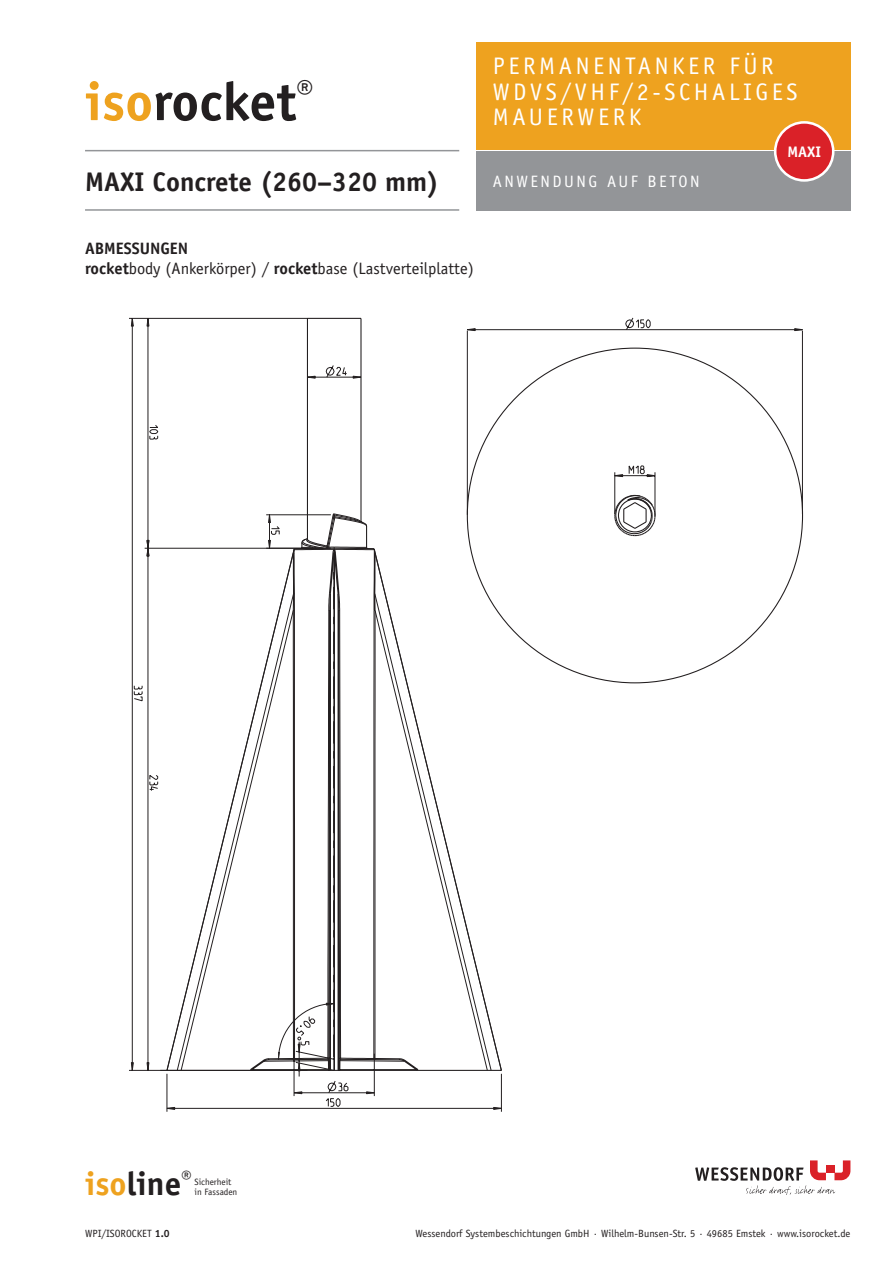
<style>
.page{position:relative;width:893px;height:1263px;background:#fff}
.page>*{position:absolute;margin:0;border:0;box-sizing:border-box;transform-origin:0 0}
.t1{font:700 54px "Officina Sans Std";color:#231f20}
.t2{font:700 27px "Officina Sans Std";color:#231f20}
.t3{font:24px/25.5px "Officina Sans Std";letter-spacing:.15em;color:#fff}
.t4{font:16.5px/19.5px "Officina Sans Std";color:#231f20}
.t5{font:16.5px "Officina Sans Std";letter-spacing:.15em;color:#fff}
.t6{font:700 15.3px "Officina Sans Std";color:#fff}
.t7{font:10.5px "Officina Sans Std";color:#231f20}
.t8{font:9.15px/9.8px "Officina Sans Std";color:#231f20}
.s1{color:#eea21f}
.s2{font-weight:700}
.s3{font-weight:700;font-size:33px;color:#eea21f}
.s4{font-weight:700;font-size:33px}
.s5{font-size:19.2px}
</style>
<div class="page">
<svg style="left:695px;top:1160px;width:155px;height:35px"></svg>
<div style="left:826px;top:1165px;width:8px;height:8px;background:#da2128"></div>
<div style="left:476px;top:43px;width:374px;height:107px;background:#eea21f"></div>
<div style="left:476px;top:151px;width:374px;height:60px;background:#939598"></div>
<hr style="left:85px;top:150px;width:374px;height:1px;background:#939598">
<hr style="left:85px;top:209px;width:374px;height:2px;background:#939598">
<div style="left:775px;top:122px;width:58px;height:58px;background:#da2128;border-radius:50%"></div>
<div style="left:774px;top:121px;width:60px;height:61px;border:3px solid #fff;border-radius:50%"></div>
<svg style="left:166px;top:317px;width:337px;height:754px"></svg>
<svg style="left:131px;top:365px;width:244px;height:745px"></svg>
<svg style="left:149px;top:513px;width:269px;height:558px"></svg>
<svg style="left:625px;top:317px;width:26px;height:12px"></svg>
<svg style="left:467px;top:328px;width:9px;height:3px"></svg>
<svg style="left:794px;top:328px;width:9px;height:3px"></svg>
<hr style="left:467px;top:331px;width:1px;height:184px;background:#231f20">
<hr style="left:467px;top:329px;width:335px;height:1px;background:#231f20">
<hr style="left:802px;top:331px;width:1px;height:183px;background:#231f20">
<svg style="left:614px;top:465px;width:42px;height:71px"></svg>
<h1 class="t1" style="left:85px;top:68px;width:230px"><span class="s1">iso</span>rocket<sup>®</sup></h1>
<h2 class="t2" style="left:85px;top:165px;width:356px">MAXI Concrete (260–320 mm)</h2>
<h3 class="t4" style="left:85px;top:239px;width:390px"><span class="s2">ABMESSUNGEN<br>rocket</span>body (Ankerkörper) / <span class="s2">rocket</span>base (Lastverteilplatte)</h3>
<h3 class="t3" style="left:493px;top:53px;width:306px">PERMANENTANKER FÜR<br>WDVS/VHF/2-SCHALIGES<br>MAUERWERK</h3>
<h3 class="t5" style="left:493px;top:172px;width:208px">ANWENDUNG AUF BETON</h3>
<h3 class="t6" style="left:787px;top:142px;width:35px">MAXI</h3>
<p class="t8" style="left:195px;top:1177px;width:44px;text-indent:-110px"><span class="s3">iso</span><span class="s4">line</span><span class="s5">®</span> Sicherheit in Fassaden</p>
<p class="t7" style="left:85px;top:1228px;width:86px">WPI/ISOROCKET <span class="s2">1.0</span></p>
<p class="t7" style="left:415px;top:1228px;width:436px">Wessendorf Systembeschichtungen GmbH · Wilhelm-Bunsen-Str. 5 · 49685 Emstek · www.isorocket.de</p>
</div>
